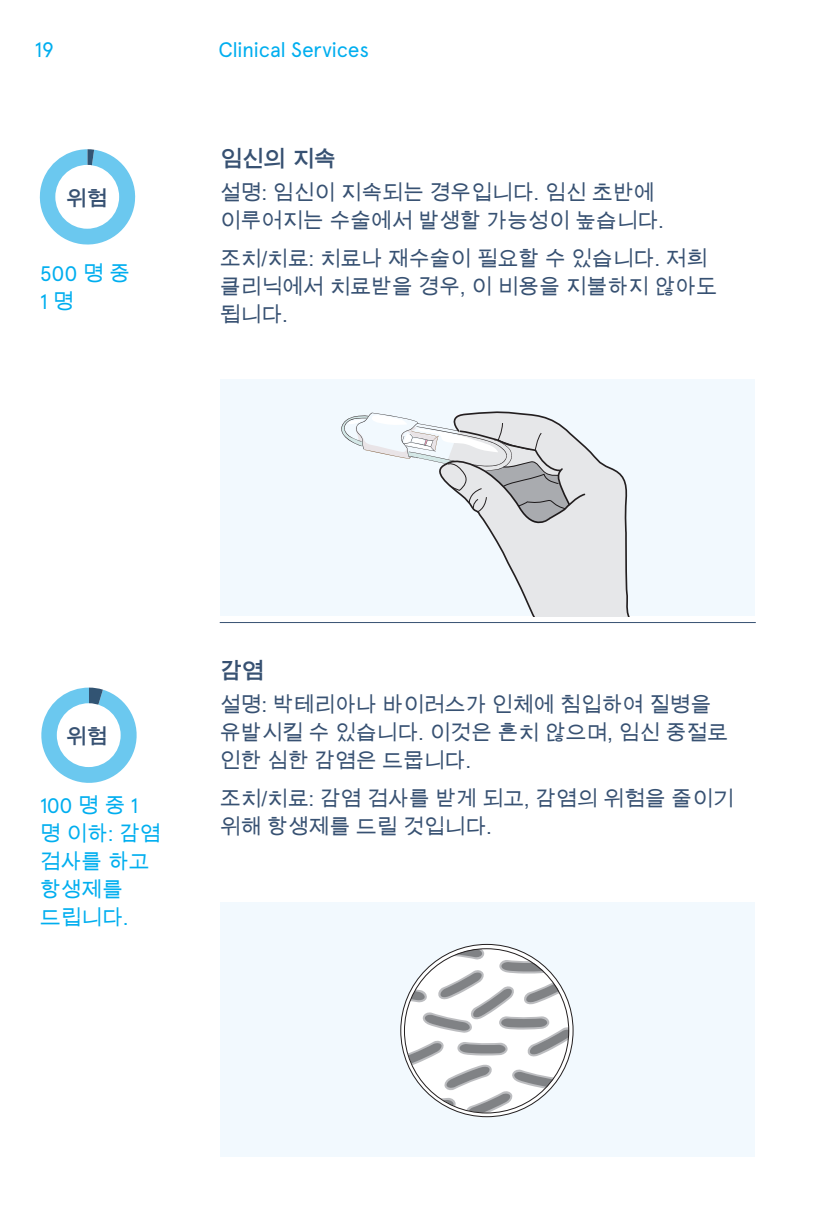
<style>
.page{position:relative;width:819px;height:1216px;background:#fff}
.page>*{position:absolute;margin:0;border:0;box-sizing:border-box;transform-origin:0 0}
.H1_2{font:700 22.75px "Arial Unicode MS";letter-spacing:-.045em;color:#375172}
.BODY{font:21px/28px "Arial Unicode MS";letter-spacing:-.01em;color:#375172}
.BODY-2{font:21px/28px "Arial Unicode MS";letter-spacing:-.01em;color:#00aeef}
.BODY-3{font:21px/28px "Apercu Pro";letter-spacing:-.015em;color:#00aeef}
.BODY-4{font:700 21px "Arial Unicode MS";color:#375172}
.s1{font-family:"Arial Unicode MS"}
.s2{font-family:"Apercu Pro"}
</style>
<div class="page">
<hr style="left:220px;top:622px;width:535px;height:1px;background:#375172">
<svg style="left:39px;top:149px;width:97px;height:96px"></svg>
<div style="left:55px;top:165px;width:64px;height:64px;background:#fff;border-radius:50%"></div>
<svg style="left:41px;top:687px;width:96px;height:96px"></svg>
<div style="left:57px;top:703px;width:64px;height:64px;background:#fff;border-radius:50%"></div>
<div style="left:220px;top:379px;width:534px;height:237px;background:#f2f9fe"></div>
<svg style="left:484px;top:411px;width:146px;height:205px"></svg>
<svg style="left:341px;top:412px;width:230px;height:111px"></svg>
<div style="left:220px;top:902px;width:534px;height:254px;background:#f2f9fe"></div>
<svg style="left:405px;top:948px;width:164px;height:164px"></svg>
<p class="BODY-3" style="left:34px;top:34px;width:21px">19</p>
<p class="BODY-3" style="left:218px;top:34px;width:152px">Clinical Services</p>
<p class="BODY-4" style="left:66px;top:183px;width:43px">위험</p>
<p class="BODY-3" style="left:40px;top:258px;width:92px">500 <span class="s1">명 중<br></span>1 <span class="s1">명</span></p>
<p class="H1_2" style="left:220px;top:142px;width:118px">임신의 지속</p>
<p class="BODY" style="left:220px;top:178px;width:446px">설명: 임신이 지속되는 경우입니다. 임신 초반에 이루어지는 수술에서 발생할 가능성이 높습니다.</p>
<p class="BODY" style="left:220px;top:244px;width:498px">조치/치료: 치료나 재수술이 필요할 수 있습니다. 저희 클리닉에서 치료받을 경우, 이 비용을 지불하지 않아도 됩니다.</p>
<p class="BODY-4" style="left:66px;top:721px;width:43px">위험</p>
<p class="BODY-2" style="left:40px;top:791px;width:123px"><span class="s2">100</span> 명 중 <span class="s2">1 </span>명 이하: 감염 검사를 하고 항생제를 드립니다.</p>
<p class="H1_2" style="left:220px;top:654px;width:46px">감염</p>
<p class="BODY" style="left:220px;top:690px;width:510px">설명: 박테리아나 바이러스가 인체에 침입하여 질병을 유발시킬 수 있습니다. 이것은 흔치 않으며, 임신 중절로 인한 심한 감염은 드뭅니다.</p>
<p class="BODY" style="left:220px;top:784px;width:515px">조치/치료: 감염 검사를 받게 되고, 감염의 위험을 줄이기 위해 항생제를 드릴 것입니다.</p>
</div>
